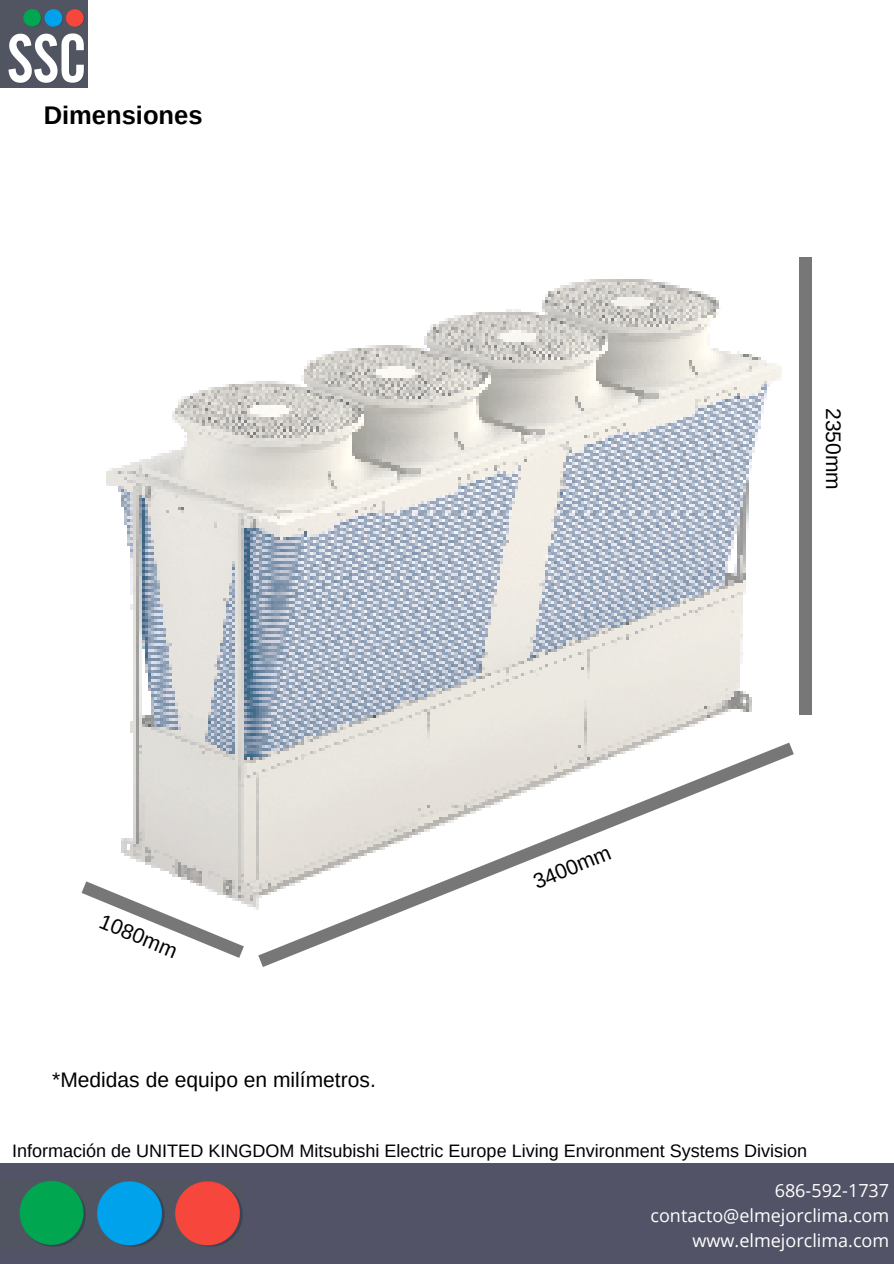
<style>
.page{position:relative;width:894px;height:1264px;background:#fff}
.page>*{position:absolute;margin:0;border:0;box-sizing:border-box;transform-origin:0 0}
.t1{font:700 25.5px "Arimo";color:#000}
.t2{font:21px "Arimo";color:#000}
.t3{font:18px "Arimo";color:#000}
.t4{font:18px/24.8px "Open Sans";color:#fff;text-align:right}
</style>
<div class="page">
<img style="left:0;top:0;width:87px;height:87px">
<div style="left:0;top:1163px;width:893px;height:100px;background:#525366"></div>
<img style="left:19px;top:1181px;width:224px;height:66px">
<img style="left:106px;top:257px;width:706px;height:653px">
<svg style="left:258px;top:742px;width:535px;height:225px"></svg>
<div style="left:799px;top:257px;width:12px;height:457px;background:#777"></div>
<svg style="left:81px;top:881px;width:163px;height:76px"></svg>
<h1 class="t1" style="left:44px;top:101px;width:160px">Dimensiones</h1>
<p class="t2" style="left:845px;top:408px;width:83px;rotate:90deg">2350mm</p>
<p class="t2" style="left:105px;top:909px;width:83px;rotate:22deg">1080mm</p>
<p class="t2" style="left:52px;top:1067px;width:325px">*Medidas de equipo en milímetros.</p>
<p class="t2" style="left:529px;top:871px;width:83px;rotate:-22deg">3400mm</p>
<p class="t3" style="left:12px;top:1140px;width:796px">Información de UNITED KINGDOM Mitsubishi Electric Europe Living Environment Systems Division</p>
<p class="t4" style="left:650px;top:1177px;width:240px">686-592-1737 contacto@elmejorclima.com www.elmejorclima.com</p>
</div>
